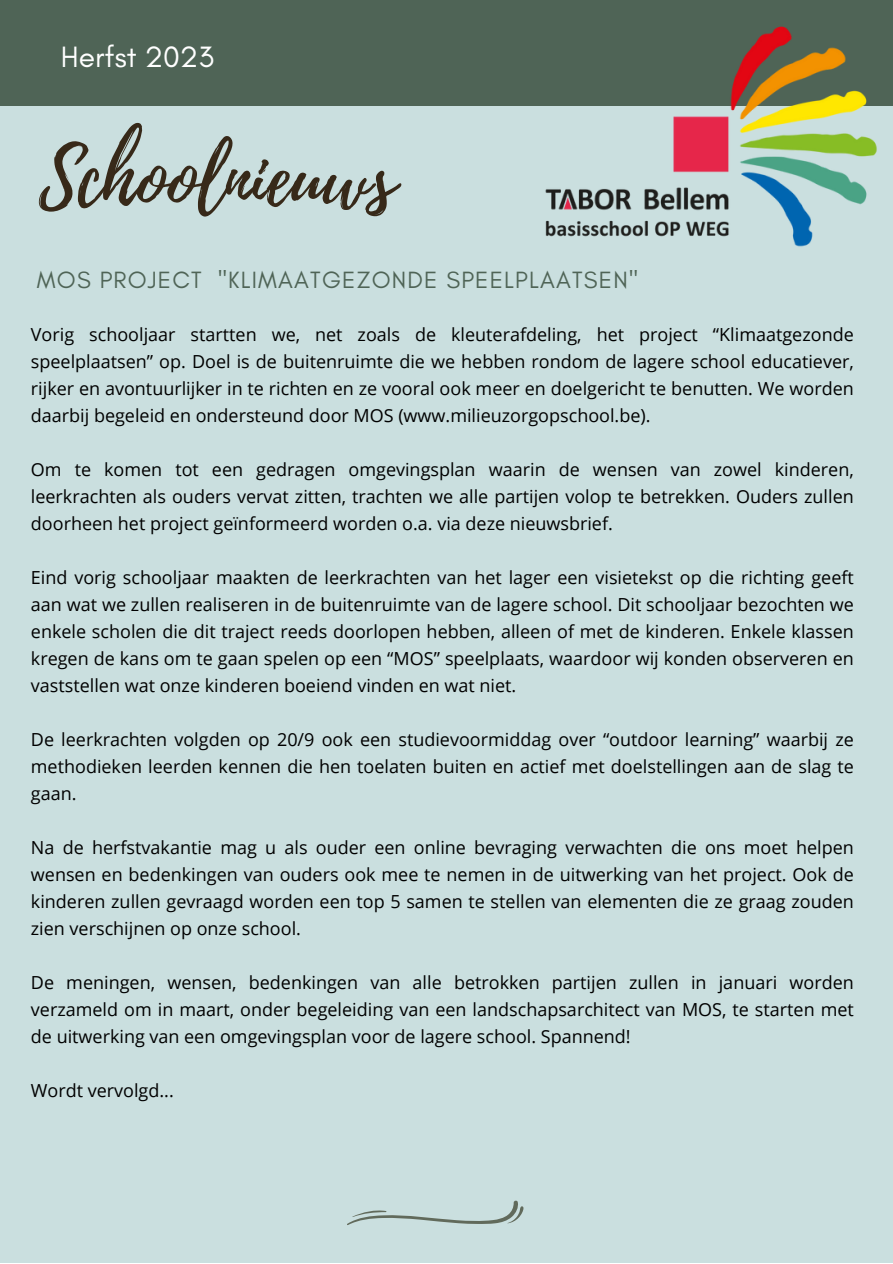
<style>
.page{position:relative;width:893px;height:1264px;background:#fff}
.page>*{position:absolute;margin:0;border:0;box-sizing:border-box;transform-origin:0 0}
.t1{font:78.15px "Playlist Script";color:#372919}
.t2{font:30px "Glacial Indifference";color:#fff}
.t3{font:24px "Glacial Indifference";letter-spacing:.05em;color:#4f6456}
.t4{font:18px/27px "Open Sans";color:#000;text-align:justify}
</style>
<div class="page">
<div style="left:0;top:0;width:892px;height:1262px;background:#cadfdf"></div>
<div style="left:0;top:0;width:892px;height:106px;background:#4f6456"></div>
<img style="left:545px;top:26px;width:332px;height:221px">
<svg style="left:347px;top:1200px;width:177px;height:25px"></svg>
<p class="t2" style="left:61px;top:39px;width:155px">Herfst 2023</p>
<p class="t1" style="left:39px;top:123px;width:358px">Schoolnieuws</p>
<p class="t3" style="left:37px;top:265px;width:602px">MOS PROJECT "KLIMAATGEZONDE SPEELPLAATSEN"</p>
<p class="t4" style="left:31px;top:320px;width:824px">Vorig schooljaar startten we, net zoals de kleuterafdeling, het project “Klimaatgezonde speelplaatsen” op. Doel is de buitenruimte die we hebben rondom de lagere school educatiever, rijker en avontuurlijker in te richten en ze vooral ook meer en doelgericht te benutten. We worden daarbij begeleid en ondersteund door MOS (www.milieuzorgopschool.be).</p>
<p class="t4" style="left:31px;top:455px;width:824px">Om te komen tot een gedragen omgevingsplan waarin de wensen van zowel kinderen, leerkrachten als ouders vervat zitten, trachten we alle partijen volop te betrekken. Ouders zullen doorheen het project geïnformeerd worden o.a. via deze nieuwsbrief.</p>
<p class="t4" style="left:31px;top:563px;width:824px">Eind vorig schooljaar maakten de leerkrachten van het lager een visietekst op die richting geeft aan wat we zullen realiseren in de buitenruimte van de lagere school. Dit schooljaar bezochten we enkele scholen die dit traject reeds doorlopen hebben, alleen of met de kinderen. Enkele klassen kregen de kans om te gaan spelen op een “MOS” speelplaats, waardoor wij konden observeren en vaststellen wat onze kinderen boeiend vinden en wat niet.</p>
<p class="t4" style="left:31px;top:725px;width:824px">De leerkrachten volgden op 20/9 ook een studievoormiddag over “outdoor learning” waarbij ze methodieken leerden kennen die hen toelaten buiten en actief met doelstellingen aan de slag te gaan.</p>
<p class="t4" style="left:31px;top:833px;width:824px">Na de herfstvakantie mag u als ouder een online bevraging verwachten die ons moet helpen wensen en bedenkingen van ouders ook mee te nemen in de uitwerking van het project. Ook de kinderen zullen gevraagd worden een top 5 samen te stellen van elementen die ze graag zouden zien verschijnen op onze school.</p>
<p class="t4" style="left:31px;top:968px;width:824px">De meningen, wensen, bedenkingen van alle betrokken partijen zullen in januari worden verzameld om in maart, onder begeleiding van een landschapsarchitect van MOS, te starten met de uitwerking van een omgevingsplan voor de lagere school. Spannend!</p>
<p class="t4" style="left:31px;top:1076px;width:144px">Wordt vervolgd...</p>
</div>
